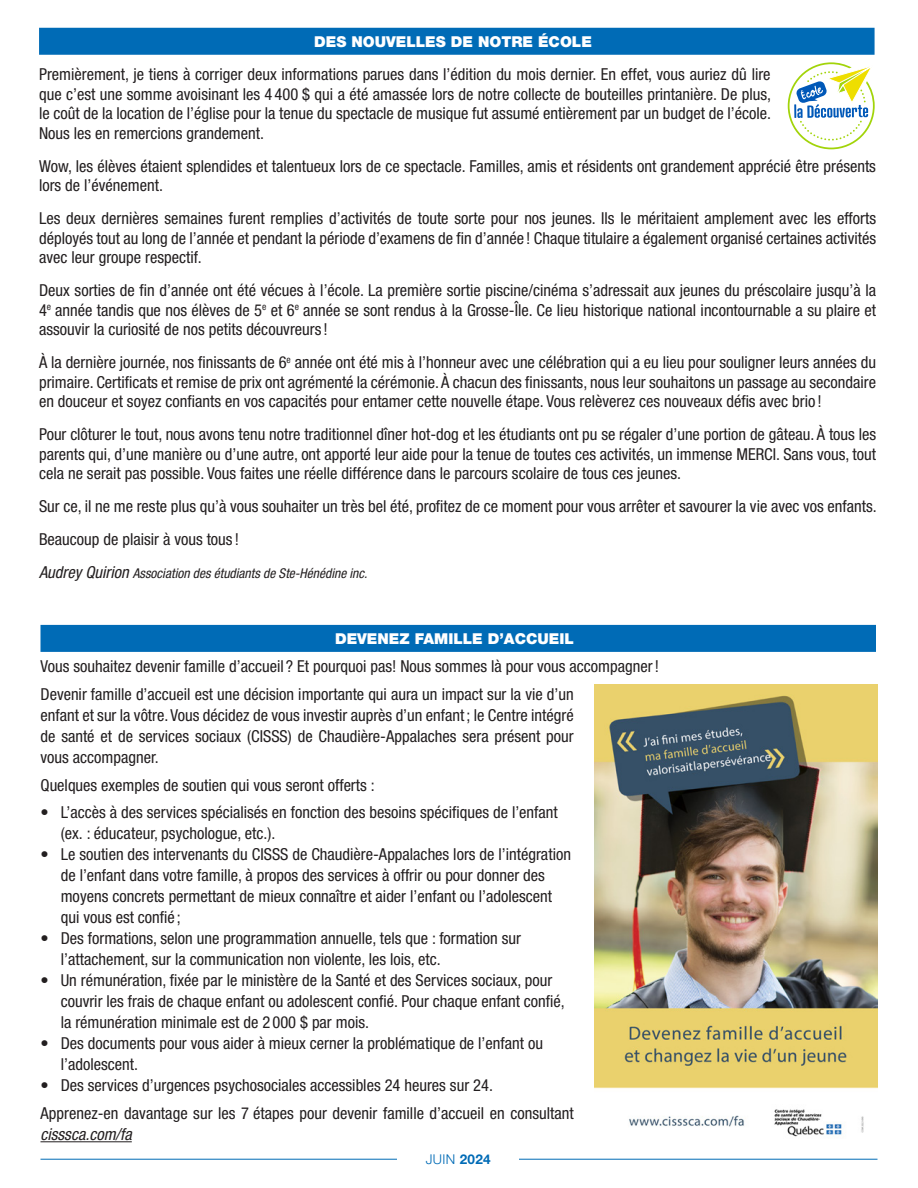
<style>
.page{position:relative;width:918px;height:1188px;background:#fff}
.page>*{position:absolute;margin:0;border:0;box-sizing:border-box;transform-origin:0 0}
.t1{font:condensed 16.5px/19.5px "Helvetica Neue LT Pro";color:#231f20}
.t2{font:italic condensed 16.5px "Helvetica Neue LT Pro";color:#231f20}
.t3{font:900 15px "Helvetica Neue LT Pro";color:#fff}
.t4{font:italic condensed 13.5px "Helvetica Neue LT Pro";color:#231f20}
.t5{font:300 13.5px "Helvetica Neue LT Std";color:#006bb6}
.s1{font-size:16.5px}
.s2{font-stretch:normal}
.s3{font-family:"Helvetica Neue LT Pro";font-weight:700}
</style>
<div class="page">
<hr style="left:40px;top:1159px;width:838px;height:1px;background:#006bb6">
<div style="left:398px;top:1154px;width:121px;height:23px;background:#fff"></div>
<div style="left:39px;top:28px;width:836px;height:27px;background:#006bb6"></div>
<svg style="left:788px;top:62px;width:87px;height:87px"></svg>
<div style="left:40px;top:625px;width:836px;height:27px;background:#006bb6"></div>
<hr style="left:40px;top:1141px;width:92px;height:1px;background:#231f20">
<img style="left:594px;top:685px;width:284px;height:452px">
<p class="t3" style="left:314px;top:33px;width:279px">DES NOUVELLES DE NOTRE ÉCOLE</p>
<p class="t1" style="left:39px;top:65px;width:734px;text-align:justify">Premièrement, je tiens à corriger deux informations parues dans l’édition du mois dernier. En effet, vous auriez dû lire que c’est une somme avoisinant les 4 400 $ qui a été amassée lors de notre collecte de bouteilles printanière. De plus, le coût de la location de l’église pour la tenue du spectacle de musique fut assumé entièrement par un budget de l’école.<br>Nous les en remercions grandement.</p>
<p class="t1" style="left:39px;top:156px;width:838px">Wow, les élèves étaient splendides et talentueux lors de ce spectacle. Familles, amis et résidents ont grandement apprécié être présents lors de l’événement.</p>
<p class="t1" style="left:39px;top:209px;width:839px;text-align:justify">Les deux dernières semaines furent remplies d’activités de toute sorte pour nos jeunes. Ils le méritaient amplement avec les efforts déployés tout au long de l’année et pendant la période d’examens de fin d’année ! Chaque titulaire a également organisé certaines activités avec leur groupe respectif.</p>
<p class="t1" style="left:39px;top:281px;width:839px;text-align:justify">Deux sorties de fin d’année ont été vécues à l’école. La première sortie piscine/cinéma s’adressait aux jeunes du préscolaire jusqu’à la 4<sup>e</sup> année tandis que nos élèves de 5<sup>e</sup> et 6<sup>e</sup> année se sont rendus à la Grosse-Île. Ce lieu historique national incontournable a su plaire et assouvir la curiosité de nos petits découvreurs !</p>
<p class="t1" style="left:39px;top:353px;width:839px;text-align:justify">À la dernière journée, nos finissants de 6<sup>e</sup> année ont été mis à l’honneur avec une célébration qui a eu lieu pour souligner leurs années du primaire. Certificats et remise de prix ont agrémenté la cérémonie. À chacun des finissants, nous leur souhaitons un passage au secondaire en douceur et soyez confiants en vos capacités pour entamer cette nouvelle étape. Vous relèverez ces nouveaux défis avec brio !</p>
<p class="t1" style="left:39px;top:425px;width:839px;text-align:justify">Pour clôturer le tout, nous avons tenu notre traditionnel dîner hot-dog et les étudiants ont pu se régaler d’une portion de gâteau. À tous les parents qui, d’une manière ou d’une autre, ont apporté leur aide pour la tenue de toutes ces activités, un immense MERCI. Sans vous, tout cela ne serait pas possible. Vous faites une réelle différence dans le parcours scolaire de tous ces jeunes.</p>
<p class="t1" style="left:39px;top:490px;width:839px;line-height:33px">Sur ce, il ne me reste plus qu’à vous souhaiter un très bel été, profitez de ce moment pour vous arrêter et savourer la vie avec vos enfants.<br>Beaucoup de plaisir à vous tous !</p>
<p class="t4" style="left:39px;top:566px;width:330px"><span class="s1">Audrey Quirion</span> Association des étudiants de Ste-Hénédine inc.</p>
<p class="t3" style="left:335px;top:630px;width:240px">DEVENEZ FAMILLE D’ACCUEIL</p>
<p class="t1" style="left:40px;top:652px;width:620px;line-height:27.8px">Vous souhaitez devenir famille d’accueil ? Et pourquoi pas! Nous sommes là pour vous accompagner!<br>Devenir famille d’accueil est une décision importante qui aura un impact sur la vie d’un</p>
<p class="t1" style="left:40px;top:704px;width:535px;line-height:21px;text-align:justify">enfant et sur la vôtre. Vous décidez de vous investir auprès d’un enfant; le Centre intégré de santé et de services sociaux (CISSS) de Chaudière-Appalaches sera présent pour vous accompagner.</p>
<p class="t1" style="left:40px;top:775px;width:336px">Quelques exemples de soutien qui vous seront offerts :</p>
<p class="t1" style="left:61px;top:802px;width:499px;line-height:21px;text-indent:-20px"><span class="s2">•</span> L’accès à des services spécialisés en fonction des besoins spécifiques de l’enfant (ex. : éducateur, psychologue, etc.).</p>
<p class="t1" style="left:61px;top:844px;width:512px;line-height:21px;text-indent:-20px"><span class="s2">•</span> Le soutien des intervenants du CISSS de Chaudière-Appalaches lors de l’intégration de l’enfant dans votre famille, à propos des services à offrir ou pour donner des moyens concrets permettant de mieux connaître et aider l’enfant ou l’adolescent qui vous est confié ;</p>
<p class="t1" style="left:61px;top:928px;width:462px;line-height:21px;text-indent:-20px"><span class="s2">•</span> Des formations, selon une programmation annuelle, tels que : formation sur l’attachement, sur la communication non violente, les lois, etc.</p>
<p class="t1" style="left:61px;top:970px;width:506px;line-height:21px;text-indent:-20px"><span class="s2">•</span> Un rémunération, fixée par le ministère de la Santé et des Services sociaux, pour couvrir les frais de chaque enfant ou adolescent confié. Pour chaque enfant confié, la rémunération minimale est de 2 000 $ par mois.</p>
<p class="t1" style="left:61px;top:1033px;width:484px;line-height:21px;text-indent:-20px"><span class="s2">•</span> Des documents pour vous aider à mieux cerner la problématique de l’enfant ou l’adolescent.</p>
<p class="t1" style="left:41px;top:1072px;width:535px;line-height:27.8px"><span class="s2">•</span> Des services d’urgences psychosociales accessibles 24 heures sur 24.<br>Apprenez-en davantage sur les 7 étapes pour devenir famille d’accueil en consultant</p>
<p class="t2" style="left:41px;top:1125px;width:93px">cisssca.com/fa</p>
<p class="t5" style="left:426px;top:1150px;width:66px">JUIN <span class="s3">2024</span></p>
</div>
